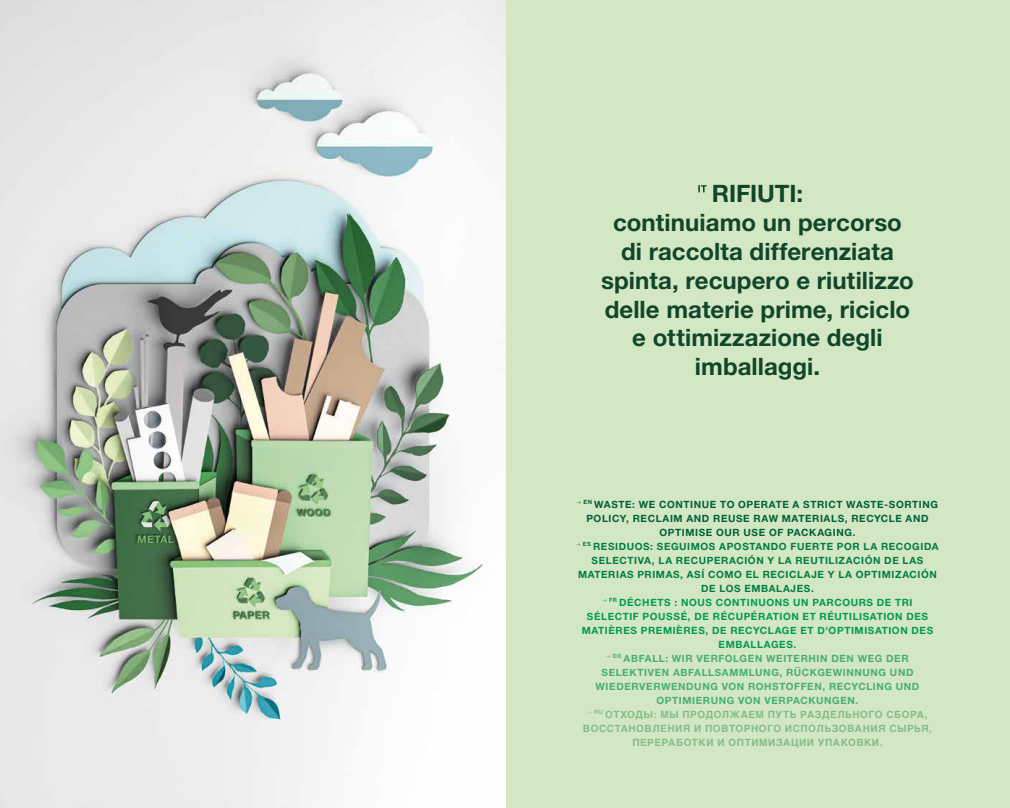
<style>
.page{position:relative;width:1010px;height:808px;background:#fff}
.page>*{position:absolute;margin:0;border:0;box-sizing:border-box;transform-origin:0 0}
.t1{font:700 24px/28.8px "Helvetica Neue LT Std";letter-spacing:.005em;color:#10462a;text-align:center}
.t2{font:700 10px/14px "Helvetica Neue LT Std";letter-spacing:.06em;color:#007e43;text-align:center}
.t3{font:700 10px/14px "Helvetica Neue LT Std";letter-spacing:.06em;color:#46b072;text-align:center}
.t4{font:700 10px/14px "Helvetica Neue LT Std";letter-spacing:.06em;color:#009b51;text-align:center}
.t5{font:700 10px/14px "Helvetica Neue LT Std";letter-spacing:.06em;color:#006137;text-align:center}
.t6{font:700 10px/14px "Helvetica";letter-spacing:.055em;color:#82bd87;text-align:center}
</style>
<div class="page">
<div style="left:505px;top:0;width:504px;height:808px;background:#d4e7c4"></div>
<img style="left:0;top:0;width:505px;height:808px">
<svg style="left:698px;top:185px;width:8px;height:7px"></svg>
<h1 class="t1" style="left:601px;top:179px;width:314px">RIFIUTI:<br>continuiamo un percorso di raccolta differenziata spinta, recupero e riutilizzo delle materie prime, riciclo e ottimizzazione degli imballaggi.</h1>
<p class="t5" style="left:576px;top:497px;width:362px"><sup>→</sup> <sup>EN</sup> WASTE: WE CONTINUE TO OPERATE A STRICT WASTE-SORTING<br>POLICY, RECLAIM AND REUSE RAW MATERIALS, RECYCLE AND<br>OPTIMISE OUR USE OF PACKAGING.</p>
<p class="t2" style="left:576px;top:539px;width:364px"><sup>→</sup> <sup>ES</sup> RESIDUOS: SEGUIMOS APOSTANDO FUERTE POR LA RECOGIDA SELECTIVA, LA RECUPERACIÓN Y LA REUTILIZACIÓN DE LAS MATERIAS PRIMAS, ASÍ COMO EL RECICLAJE Y LA OPTIMIZACIÓN DE LOS EMBALAJES.</p>
<p class="t4" style="left:581px;top:595px;width:353px"><sup>→</sup> <sup>FR</sup> DÉCHETS : NOUS CONTINUONS UN PARCOURS DE TRI SÉLECTIF POUSSÉ, DE RÉCUPÉRATION ET RÉUTILISATION DES MATIÈRES PREMIÈRES, DE RECYCLAGE ET D'OPTIMISATION DES EMBALLAGES.</p>
<p class="t3" style="left:595px;top:651px;width:325px"><sup>→</sup> <sup>DE</sup> ABFALL: WIR VERFOLGEN WEITERHIN DEN WEG DER SELEKTIVEN ABFALLSAMMLUNG, RÜCKGEWINNUNG UND WIEDERVERWENDUNG VON ROHSTOFFEN, RECYCLING UND OPTIMIERUNG VON VERPACKUNGEN.</p>
<p class="t6" style="left:582px;top:707px;width:350px"><sup>→</sup> <sup>RU</sup> ОТХОДЫ: МЫ ПРОДОЛЖАЕМ ПУТЬ РАЗДЕЛЬНОГО СБОРА,<br>ВОССТАНОВЛЕНИЯ И ПОВТОРНОГО ИСПОЛЬЗОВАНИЯ СЫРЬЯ,<br>ПЕРЕРАБОТКИ И ОПТИМИЗАЦИИ УПАКОВКИ.</p>
</div>
